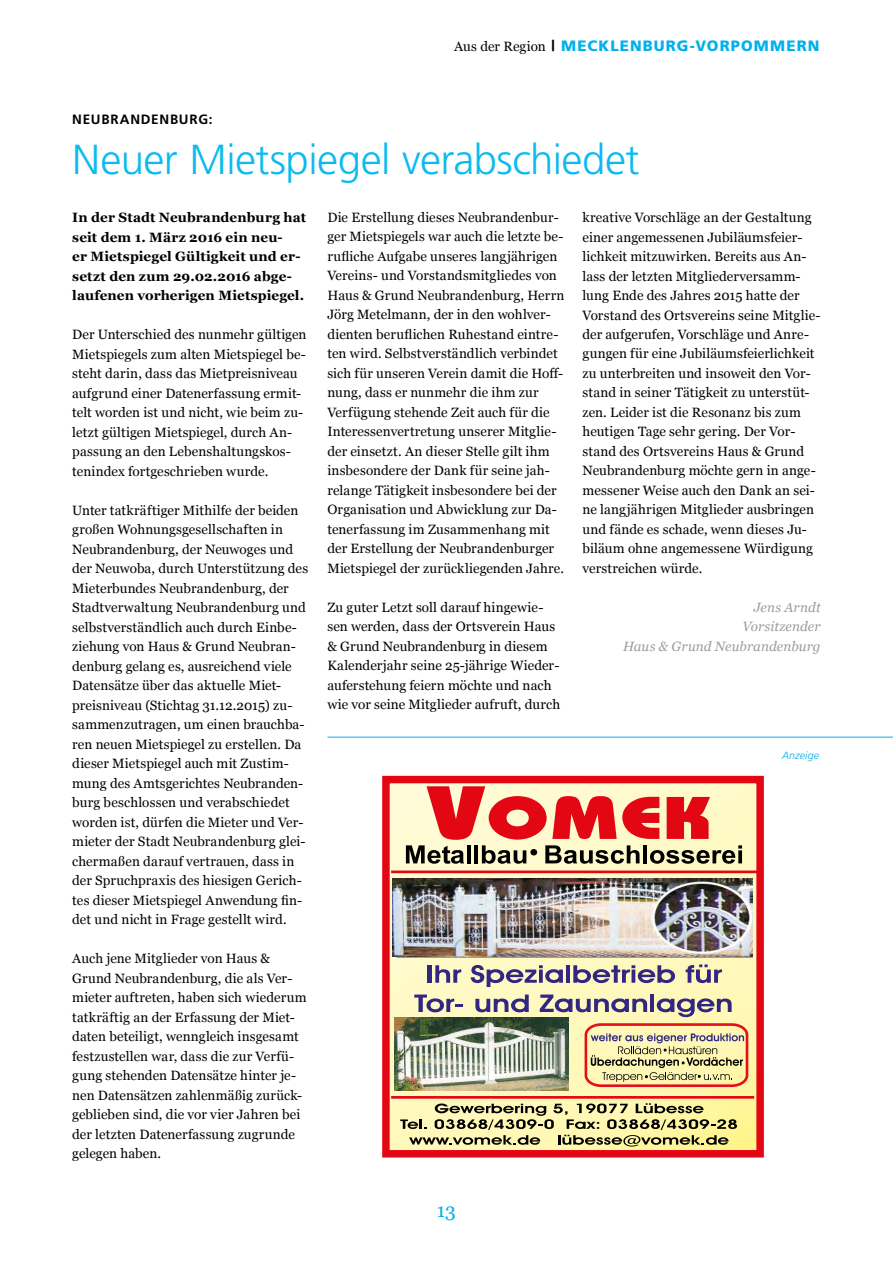
<style>
.page{position:relative;width:893px;height:1263px;background:#fff}
.page>*{position:absolute;margin:0;border:0;box-sizing:border-box;transform-origin:0 0}
.t1{font:300 42px "Frutiger";letter-spacing:-.015em;color:#0bbbef}
.t2{font:19.5px "Georgia";color:#00b1eb}
.t3{font:900 15px "Frutiger";letter-spacing:.075em;color:#00b1eb}
.t4{font:13.5px/19.5px "Georgia";letter-spacing:.005em;color:#000}
.t5{font:700 13.5px/19.5px "Georgia";letter-spacing:.005em;color:#000}
.t6{font:italic 13.5px/19.5px "Georgia";letter-spacing:.005em;color:#9d9d9c;text-align:right}
.t7{font:700 13.5px "Frutiger";letter-spacing:.055em;color:#000}
.t8{font:italic 300 10.5px "Frutiger";letter-spacing:.015em;color:#00b1eb}
.s1{font-family:"Georgia";font-weight:400;font-size:13.5px;color:#000}
.s2{color:#000}
</style>
<div class="page">
<svg style="left:391px;top:784px;width:365px;height:365px;background:#fbf4bc"></svg>
<div style="left:383px;top:776px;width:381px;height:381px;border:7px solid #e30613"></div>
<svg style="left:400px;top:1103px;width:337px;height:43px;background:#c0ba84"></svg>
<hr style="left:391px;top:1096px;width:363px;height:3px;background:#e30613">
<svg style="left:406px;top:786px;width:336px;height:78px;background:#dd917c"></svg>
<hr style="left:391px;top:870px;width:366px;height:3px;background:#e30613">
<div style="left:427px;top:965px;width:5px;height:18px;background:#312783"></div>
<svg style="left:435px;top:965px;width:26px;height:18px"></svg>
<svg style="left:471px;top:965px;width:92px;height:22px;background:#b0a8ab"></svg>
<hr style="left:566px;top:965px;width:4px;height:18px;background:#312783">
<svg style="left:573px;top:965px;width:102px;height:18px;background:#a199a3"></svg>
<svg style="left:686px;top:964px;width:36px;height:19px"></svg>
<svg style="left:414px;top:994px;width:49px;height:18px"></svg>
<svg style="left:475px;top:994px;width:54px;height:18px"></svg>
<img style="left:392px;top:879px;width:360px;height:79px">
<img style="left:394px;top:1017px;width:175px;height:74px">
<svg style="left:540px;top:994px;width:210px;height:94px;background:#cdbd98"></svg>
<hr style="left:327px;top:737px;width:566px;height:1px;background:#00b1eb">
<p class="t3" style="left:454px;top:37px;width:367px"><span class="s1">Aus der Region</span> <span class="s2">|</span> MECKLENBURG-VORPOMMERN</p>
<p class="t7" style="left:72px;top:112px;width:142px">NEUBRANDENBURG:</p>
<h1 class="t1" style="left:72px;top:135px;width:569px">Neuer Mietspiegel verabschiedet</h1>
<p class="t5" style="left:72px;top:207px;width:235px">In der Stadt Neubrandenburg hat seit dem 1. März 2016 ein neu-<br>er Mietspiegel Gültigkeit und er&shy;setzt den zum 29.02.2016 abge&shy;laufenen vorherigen Mietspiegel.</p>
<p class="t4" style="left:72px;top:324px;width:236px">Der Unterschied des nunmehr gültigen Mietspiegels zum alten Mietspiegel be&shy;steht darin, dass das Mietpreisniveau aufgrund einer Datenerfassung ermit&shy;telt worden ist und nicht, wie beim zu&shy;letzt gültigen Mietspiegel, durch An&shy;passung an den Lebenshaltungskos&shy;tenindex fortgeschrieben wurde.</p>
<p class="t4" style="left:72px;top:500px;width:237px">Unter tatkräftiger Mithilfe der beiden großen Wohnungsgesellschaften in Neubrandenburg, der Neuwoges und der Neuwoba, durch Unterstützung des Mieterbundes Neubrandenburg, der Stadtverwaltung Neubrandenburg und selbstverständlich auch durch Einbe&shy;ziehung von Haus &amp; Grund Neubran&shy;denburg gelang es, ausreichend viele Datensätze über das aktuelle Miet&shy;preisniveau (Stichtag 31.12.2015) zu&shy;sammenzutragen, um einen brauchba&shy;ren neuen Mietspiegel zu erstellen. Da dieser Mietspiegel auch mit Zustim&shy;mung des Amtsgerichtes Neubranden&shy;burg beschlossen und verabschiedet worden ist, dürfen die Mieter und Ver&shy;mieter der Stadt Neubrandenburg glei&shy;chermaßen darauf vertrauen, dass in der Spruchpraxis des hiesigen Gerich&shy;tes dieser Mietspiegel Anwendung fin&shy;det und nicht in Frage gestellt wird.</p>
<p class="t4" style="left:72px;top:948px;width:236px">Auch jene Mitglieder von Haus &amp; Grund Neubrandenburg, die als Ver&shy;mieter auftreten, haben sich wiederum tatkräftig an der Erfassung der Miet&shy;daten beteiligt, wenngleich insgesamt festzustellen war, dass die zur Verfü&shy;gung stehenden Datensätze hinter je&shy;nen Datensätzen zahlenmäßig zurück&shy;geblieben sind, die vor vier Jahren bei der letzten Datenerfassung zugrunde gelegen haben.</p>
<p class="t4" style="left:327px;top:207px;width:239px">Die Erstellung dieses Neubrandenbur&shy;ger Mietspiegels war auch die letzte be&shy;rufliche Aufgabe unseres langjährigen Vereins- und Vorstandsmitgliedes von Haus &amp; Grund Neubrandenburg, Herrn Jörg Metelmann, der in den wohlver&shy;dienten beruflichen Ruhestand eintre&shy;ten wird. Selbstverständlich verbindet sich für unseren Verein damit die Hoff&shy;nung, dass er nunmehr die ihm zur Verfügung stehende Zeit auch für die Interessenvertretung unserer Mitglie&shy;der einsetzt. An dieser Stelle gilt ihm insbesondere der Dank für seine jah&shy;relange Tätigkeit insbesondere bei der Organisation und Abwicklung zur Da&shy;tenerfassung im Zusammenhang mit der Erstellung der Neubrandenburger Mietspiegel der zurückliegenden Jahre.</p>
<p class="t4" style="left:327px;top:597px;width:234px">Zu guter Letzt soll darauf hingewie&shy;sen werden, dass der Ortsverein Haus &amp; Grund Neubrandenburg in diesem Kalenderjahr seine 25-jährige Wieder&shy;auferstehung feiern möchte und nach wie vor seine Mitglieder aufruft, durch</p>
<p class="t4" style="left:583px;top:207px;width:240px">kreative Vorschläge an der Gestaltung einer angemessenen Jubiläumsfeier&shy;lichkeit mitzuwirken. Bereits aus An&shy;lass der letzten Mitgliederversamm&shy;lung Ende des Jahres 2015 hatte der Vorstand des Ortsvereins seine Mitglie&shy;der aufgerufen, Vorschläge und Anre&shy;gungen für eine Jubiläumsfeierlichkeit zu unterbreiten und insoweit den Vor&shy;stand in seiner Tätigkeit zu unterstüt&shy;zen. Leider ist die Resonanz bis zum heutigen Tage sehr gering. Der Vor&shy;stand des Ortsvereins Haus &amp; Grund Neubrandenburg möchte gern in ange&shy;messener Weise auch den Dank an sei&shy;ne langjährigen Mitglieder ausbringen und fände es schade, wenn dieses Ju&shy;biläum ohne angemessene Würdigung verstreichen würde.</p>
<p class="t6" style="left:623px;top:597px;width:199px">Jens Arndt<br>Vorsitzender<br>Haus &amp; Grund Neubrandenburg</p>
<p class="t8" style="left:782px;top:749px;width:38px">Anzeige</p>
<h2 class="t2" style="left:437px;top:1196px;width:21px">13</h2>
</div>
